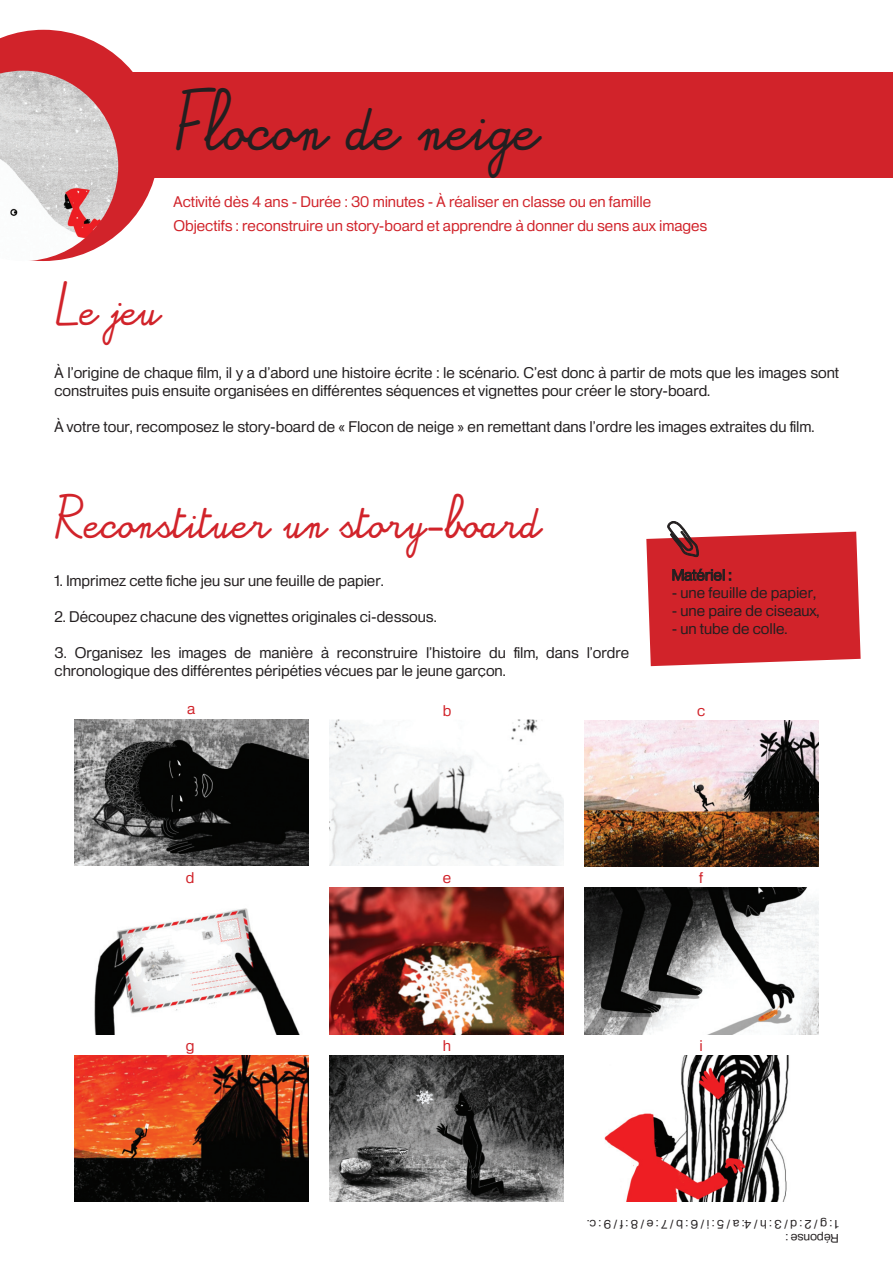
<style>
.page{position:relative;width:893px;height:1263px;background:#fff}
.page>*{position:absolute;margin:0;border:0;box-sizing:border-box;transform-origin:0 0}
.t1{font:42px "Alamain";color:#231f20}
.t2{font:30px "Alamain";color:#d1232a}
.t3{font:15px/18px "Heldustry FT";color:#231f20}
.t4{font:15px "Heldustry FT";color:#d1232a}
.t5{font:12px "Heldustry FT";color:#231f20}
</style>
<div class="page">
<div style="left:53px;top:72px;width:840px;height:106px;background:#d1232a"></div>
<svg style="left:0;top:30px;width:155px;height:204px"></svg>
<img style="left:0;top:71px;width:118px;height:190px">
<img style="left:604px;top:1055px;width:185px;height:146px">
<img style="left:584px;top:721px;width:234px;height:146px">
<img style="left:584px;top:888px;width:234px;height:146px">
<img style="left:74px;top:719px;width:234px;height:146px">
<img style="left:94px;top:908px;width:206px;height:126px">
<img style="left:74px;top:1055px;width:234px;height:146px">
<img style="left:329px;top:888px;width:234px;height:146px">
<img style="left:329px;top:1055px;width:234px;height:146px">
<img style="left:329px;top:719px;width:234px;height:146px">
<svg style="left:646px;top:521px;width:215px;height:145px;background:#d34147"></svg>
<p class="t1" style="left:174px;top:111px;width:367px">Flocon de neige</p>
<p class="t4" style="left:174px;top:193px;width:479px">Activité dès 4 ans - Durée : 30 minutes - À réaliser en classe ou en famille</p>
<p class="t4" style="left:174px;top:217px;width:535px">Objectifs : reconstruire un story-board et apprendre à donner du sens aux images</p>
<p class="t2" style="left:54px;top:297px;width:107px">Le jeu</p>
<p class="t3" style="left:54px;top:363px;width:786px">À l’origine de chaque film, il y a d’abord une histoire écrite : le scénario. C’est donc à partir de mots que les images sont construites puis ensuite organisées en différentes séquences et vignettes pour créer le story-board.</p>
<p class="t3" style="left:54px;top:417px;width:761px">À votre tour, recomposez le story-board de « Flocon de neige » en remettant dans l’ordre les images extraites du film.</p>
<p class="t2" style="left:55px;top:510px;width:488px">Reconstituer un story-board</p>
<p class="t3" style="left:55px;top:572px;width:331px">1. Imprimez cette fiche jeu sur une feuille de papier.</p>
<p class="t3" style="left:55px;top:608px;width:384px">2. Découpez chacune des vignettes originales ci-dessous.</p>
<p class="t3" style="left:55px;top:644px;width:576px">3. Organisez les images de manière à reconstruire l’histoire du film, dans l’ordre chronologique des différentes péripéties vécues par le jeune garçon.</p>
<p class="t4" style="left:187px;top:700px;width:10px">a</p>
<p class="t4" style="left:443px;top:702px;width:10px">b</p>
<p class="t3" style="left:672px;top:566px;width:61px">Matériel :</p>
<p class="t3" style="left:672px;top:584px;width:146px">- une feuille de papier,</p>
<p class="t3" style="left:672px;top:602px;width:149px">- une paire de ciseaux,</p>
<p class="t3" style="left:672px;top:620px;width:117px">- un tube de colle.</p>
<p class="t4" style="left:697px;top:702px;width:10px">c</p>
<p class="t4" style="left:186px;top:869px;width:10px">d</p>
<p class="t4" style="left:443px;top:869px;width:10px">e</p>
<p class="t4" style="left:699px;top:869px;width:6px">f</p>
<p class="t4" style="left:186px;top:1036px;width:10px">g</p>
<p class="t4" style="left:443px;top:1036px;width:10px">h</p>
<p class="t4" style="left:700px;top:1036px;width:5px">i</p>
<p class="t5" style="left:839px;top:1231px;width:253px;rotate:-180deg">1 : g / 2 : d / 3 : h / 4: a / 5 : i / 6 : b / 7 : e / 8 : f / 9 : c.</p>
<p class="t5" style="left:839px;top:1245px;width:55px;rotate:-180deg">Réponse :</p>
</div>
